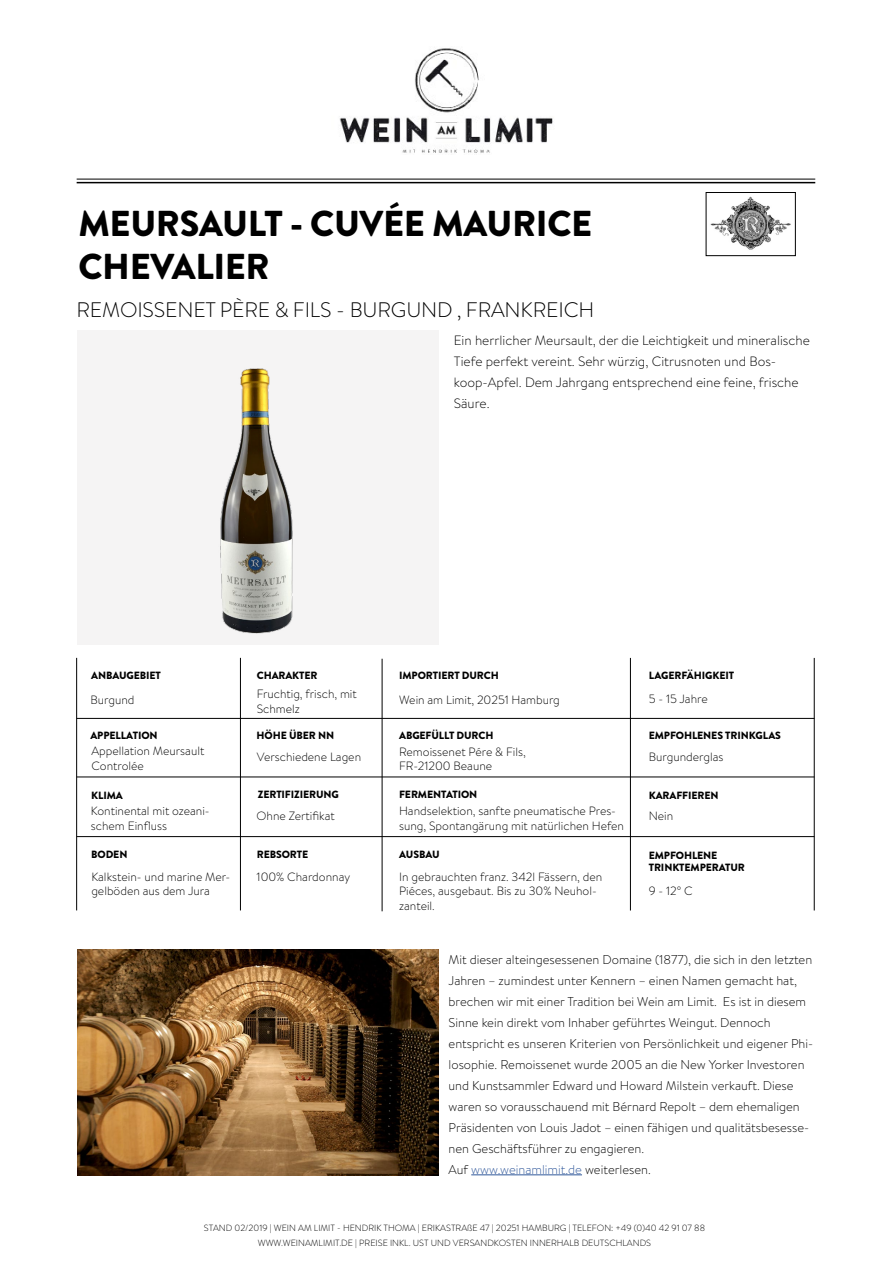
<style>
.page{position:relative;width:893px;height:1263px;background:#fff}
.page>*{position:absolute;margin:0;border:0;box-sizing:border-box;transform-origin:0 0}
.t1{font:900 36px/43.2px "Brandon Grotesque";letter-spacing:-.01em;color:#000}
.t2{font:300 21px "Brandon Grotesque";letter-spacing:-.01em;color:#000}
.t3{font:300 13.5px/21px "Brandon Text";color:#000}
.t4{font:300 12.75px/21px "Brandon Text";color:#000}
.t5{font:300 12px/14.4px "Brandon Text";color:#000}
.t6{font:900 10.5px/12.6px "Brandon Grotesque";letter-spacing:-.01em;color:#000}
.t7{font:300 9px/15px "Brandon Text";color:#000;text-align:center}
.s1{color:#30589b}
</style>
<div class="page">
<div style="left:77px;top:330px;width:361px;height:314px;background:#f5f4f4"></div>
<hr style="left:471px;top:1174px;width:111px;height:1px;background:#30589b">
<img style="left:77px;top:949px;width:362px;height:226px">
<img style="left:220px;top:368px;width:73px;height:266px">
<hr style="left:77px;top:182px;width:738px;height:1px;background:#000">
<img style="left:339px;top:48px;width:214px;height:105px">
<hr style="left:77px;top:179px;width:738px;height:1px;background:#000">
<img style="left:710px;top:196px;width:81px;height:54px">
<div style="left:706px;top:192px;width:89px;height:64px;border:1px solid #000"></div>
<hr style="left:240px;top:658px;width:1px;height:252px;background:#000">
<hr style="left:76px;top:658px;width:1px;height:252px;background:#000">
<hr style="left:382px;top:659px;width:1px;height:252px;background:#000">
<hr style="left:77px;top:718px;width:737px;height:1px;background:#000">
<hr style="left:77px;top:777px;width:737px;height:1px;background:#000">
<hr style="left:77px;top:836px;width:737px;height:1px;background:#000">
<hr style="left:630px;top:658px;width:1px;height:252px;background:#000">
<hr style="left:814px;top:658px;width:1px;height:252px;background:#000">
<h1 class="t1" style="left:78px;top:202px;width:515px">MEURSAULT - CUVÉE MAURICE<br>CHEVALIER</h1>
<h2 class="t2" style="left:76px;top:296px;width:519px">REMOISSENET PÈRE &amp; FILS - BURGUND , FRANKREICH</h2>
<p class="t3" style="left:454px;top:329px;width:358px">Ein herrlicher Meursault, der die Leichtigkeit und mineralische Tiefe perfekt vereint. Sehr würzig, Citrusnoten und Bos&shy;koop-Apfel. Dem Jahrgang entsprechend eine feine, frische Säure.</p>
<p class="t6" style="left:91px;top:669px;width:71px">ANBAUGEBIET</p>
<p class="t6" style="left:257px;top:669px;width:62px">CHARAKTER</p>
<p class="t6" style="left:399px;top:669px;width:101px">IMPORTIERT DURCH</p>
<p class="t6" style="left:649px;top:669px;width:87px">LAGERFÄHIGKEIT</p>
<p class="t5" style="left:257px;top:687px;width:102px">Fruchtig, frisch, mit<br>Schmelz</p>
<p class="t5" style="left:90px;top:692px;width:45px">Burgund</p>
<p class="t5" style="left:649px;top:691px;width:60px">5 - 15 Jahre</p>
<p class="t5" style="left:399px;top:692px;width:162px">Wein am Limit, 20251 Hamburg</p>
<p class="t6" style="left:90px;top:729px;width:69px">APPELLATION</p>
<p class="t6" style="left:257px;top:729px;width:79px">HÖHE ÜBER NN</p>
<p class="t6" style="left:399px;top:730px;width:96px">ABGEFÜLLT DURCH</p>
<p class="t6" style="left:649px;top:730px;width:134px">EMPFOHLENES TRINKGLAS</p>
<p class="t5" style="left:91px;top:744px;width:115px">Appellation Meursault<br>Controlée</p>
<p class="t5" style="left:257px;top:749px;width:106px">Verschiedene Lagen</p>
<p class="t5" style="left:399px;top:744px;width:128px">Remoissenet Pére &amp; Fils,<br>FR-21200 Beaune</p>
<p class="t5" style="left:649px;top:749px;width:76px">Burgunderglas</p>
<p class="t6" style="left:91px;top:789px;width:33px">KLIMA</p>
<p class="t6" style="left:258px;top:788px;width:83px">ZERTIFIZIERUNG</p>
<p class="t6" style="left:399px;top:788px;width:80px">FERMENTATION</p>
<p class="t6" style="left:649px;top:789px;width:71px">KARAFFIEREN</p>
<p class="t5" style="left:399px;top:803px;width:226px">Handselektion, sanfte pneumatische Pres&shy;sung, Spontangärung mit natürlichen Hefen</p>
<p class="t5" style="left:91px;top:803px;width:120px">Kontinental mit ozeani&shy;schem Einfluss</p>
<p class="t5" style="left:649px;top:808px;width:26px">Nein</p>
<p class="t5" style="left:257px;top:808px;width:80px">Ohne Zertifikat</p>
<p class="t6" style="left:91px;top:848px;width:38px">BODEN</p>
<p class="t6" style="left:257px;top:848px;width:53px">REBSORTE</p>
<p class="t5" style="left:91px;top:869px;width:140px">Kalkstein- und marine Mer&shy;gelböden aus dem Jura</p>
<p class="t5" style="left:257px;top:869px;width:95px">100% Chardonnay</p>
<p class="t6" style="left:399px;top:848px;width:42px">AUSBAU</p>
<p class="t5" style="left:399px;top:869px;width:205px">In gebrauchten franz. 342l Fässern, den<br>Piéces, ausgebaut. Bis zu 30% Neuhol&shy;zanteil.</p>
<p class="t6" style="left:649px;top:849px;width:98px">EMPFOHLENE<br>TRINKTEMPERATUR</p>
<p class="t5" style="left:649px;top:883px;width:46px">9 - 12° C</p>
<p class="t4" style="left:449px;top:948px;width:366px">Mit dieser alteingesessenen Domaine (1877), die sich in den letzten Jahren – zumindest unter Kennern – einen Namen gemacht hat, brechen wir mit einer Tradition bei Wein am Limit. Es ist in diesem Sinne kein direkt vom Inhaber geführtes Weingut. Dennoch entspricht es unseren Kriterien von Persönlichkeit und eigener Phi&shy;losophie. Remoissenet wurde 2005 an die New Yorker Investoren und Kunstsammler Edward und Howard Milstein verkauft. Diese waren so vorausschauend mit Bérnard Repolt – dem ehemaligen Präsidenten von Louis Jadot – einen fähigen und qualitätsbesesse&shy;nen Geschäftsführer zu engagieren.<br>Auf <span class="s1">www.weinamlimit.de</span> weiterlesen.</p>
<p class="t7" style="left:204px;top:1220px;width:503px">STAND 02/2019 | WEIN AM LIMIT - HENDRIK THOMA | ERIKASTRAßE 47 | 20251 HAMBURG | TELEFON: +49 (0)40 42 91 07 88<br>WWW.WEINAMLIMIT.DE | PREISE INKL. UST UND VERSANDKOSTEN INNERHALB DEUTSCHLANDS</p>
</div>
